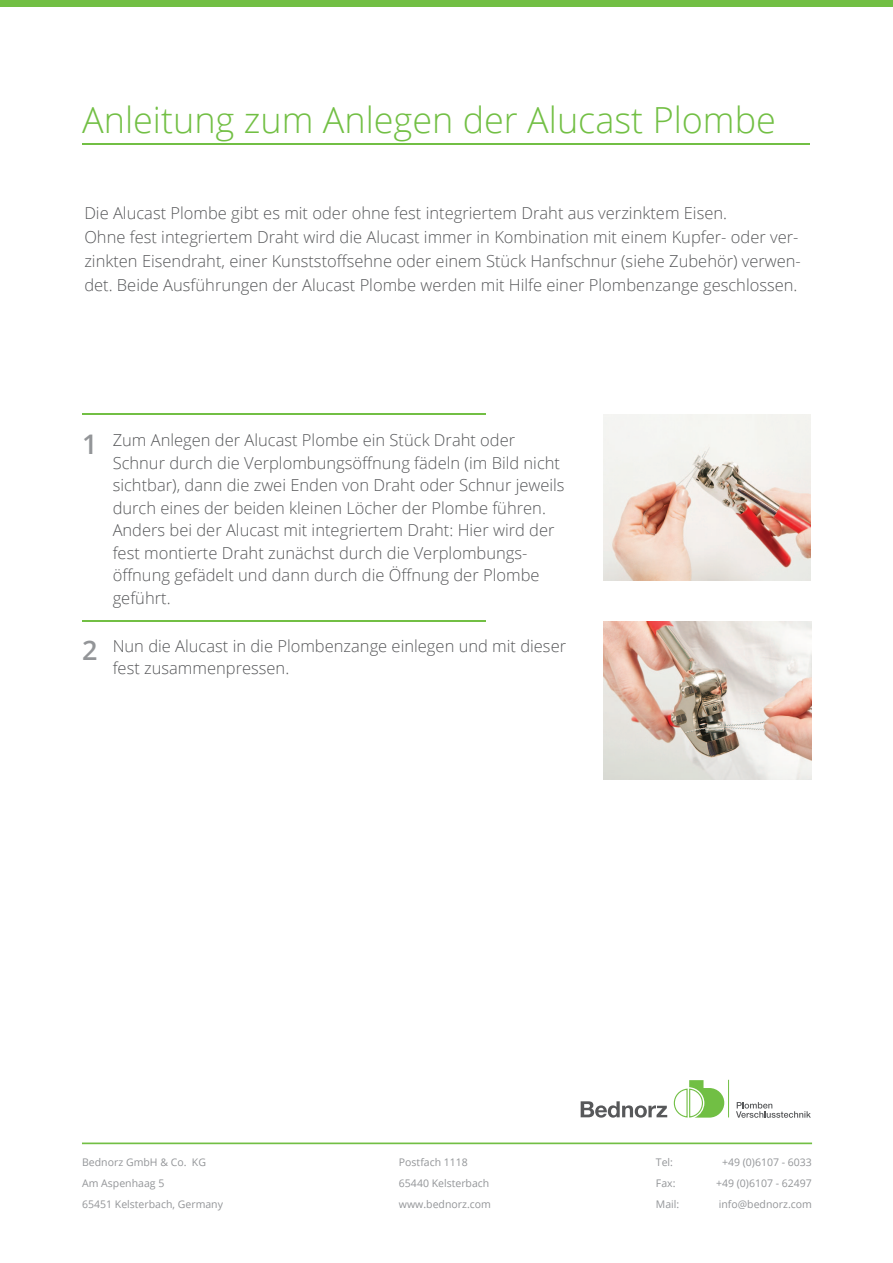
<style>
.page{position:relative;width:893px;height:1263px;background:#fff}
.page>*{position:absolute;margin:0;border:0;box-sizing:border-box;transform-origin:0 0}
.t1{font:300 36px "Open Sans";color:#72bf44}
.t2{font:600 27px "Open Sans";color:#939598}
.t3{font:300 16.5px/22.5px "Open Sans";color:#57585a}
.t4{font:10.5px/21px "Open Sans";color:#939598}
</style>
<div class="page">
<img style="left:604px;top:622px;width:207px;height:157px">
<hr style="left:82px;top:144px;width:728px;height:1px;background:#72bf44">
<div style="left:0;top:0;width:893px;height:6px;background:#72bf44"></div>
<hr style="left:82px;top:413px;width:404px;height:1px;background:#72bf44">
<hr style="left:82px;top:620px;width:404px;height:1px;background:#72bf44">
<img style="left:604px;top:415px;width:206px;height:165px">
<div style="left:82px;top:1143px;width:730px;height:1px;border:1px solid #72bf44"></div>
<svg style="left:581px;top:1101px;width:86px;height:17px"></svg>
<svg style="left:736px;top:1102px;width:75px;height:16px"></svg>
<hr style="left:728px;top:1080px;width:1px;height:37px;background:#71bf44">
<svg style="left:673px;top:1080px;width:51px;height:38px"></svg>
<h1 class="t1" style="left:82px;top:95px;width:695px">Anleitung zum Anlegen der Alucast Plombe</h1>
<p class="t3" style="left:84px;top:200px;width:718px;line-height:24px">Die Alucast Plombe gibt es mit oder ohne fest integriertem Draht aus verzinktem Eisen.<br>Ohne fest integriertem Draht wird die Alucast immer in Kombination mit einem Kupfer- oder ver&shy;zinkten Eisendraht, einer Kunststoffsehne oder einem Stück Hanfschnur (siehe Zubehör) verwen&shy;det. Beide Ausführungen der Alucast Plombe werden mit Hilfe einer Plombenzange geschlossen.</p>
<h2 class="t2" style="left:82px;top:426px;width:17px">1</h2>
<h2 class="t2" style="left:82px;top:631px;width:17px">2</h2>
<p class="t3" style="left:113px;top:429px;width:453px">Zum Anlegen der Alucast Plombe ein Stück Draht oder Schnur durch die Verplombungsöffnung fädeln (im Bild nicht sichtbar), dann die zwei Enden von Draht oder Schnur jeweils durch eines der beiden kleinen Löcher der Plombe führen.<br>Anders bei der Alucast mit integriertem Draht: Hier wird der fest montierte Draht zunächst durch die Verplombungs&shy;öffnung gefädelt und dann durch die Öffnung der Plombe geführt.</p>
<p class="t3" style="left:113px;top:634px;width:455px">Nun die Alucast in die Plombenzange einlegen und mit dieser fest zusammenpressen.</p>
<p class="t4" style="left:82px;top:1151px;width:142px">Bednorz GmbH &amp; Co. KG<br>Am Aspenhaag 5<br>65451 Kelsterbach, Germany</p>
<p class="t4" style="left:399px;top:1151px;width:93px">Postfach 1118<br>65440 Kelsterbach www.bednorz.com</p>
<p class="t4" style="left:656px;top:1151px;width:25px">Tel:<br>Fax:<br>Mail:</p>
<p class="t4" style="left:716px;top:1151px;width:97px;text-align:center">+49 (0)6107 - 6033 +49 (0)6107 - 62497 info@bednorz.com</p>
</div>
